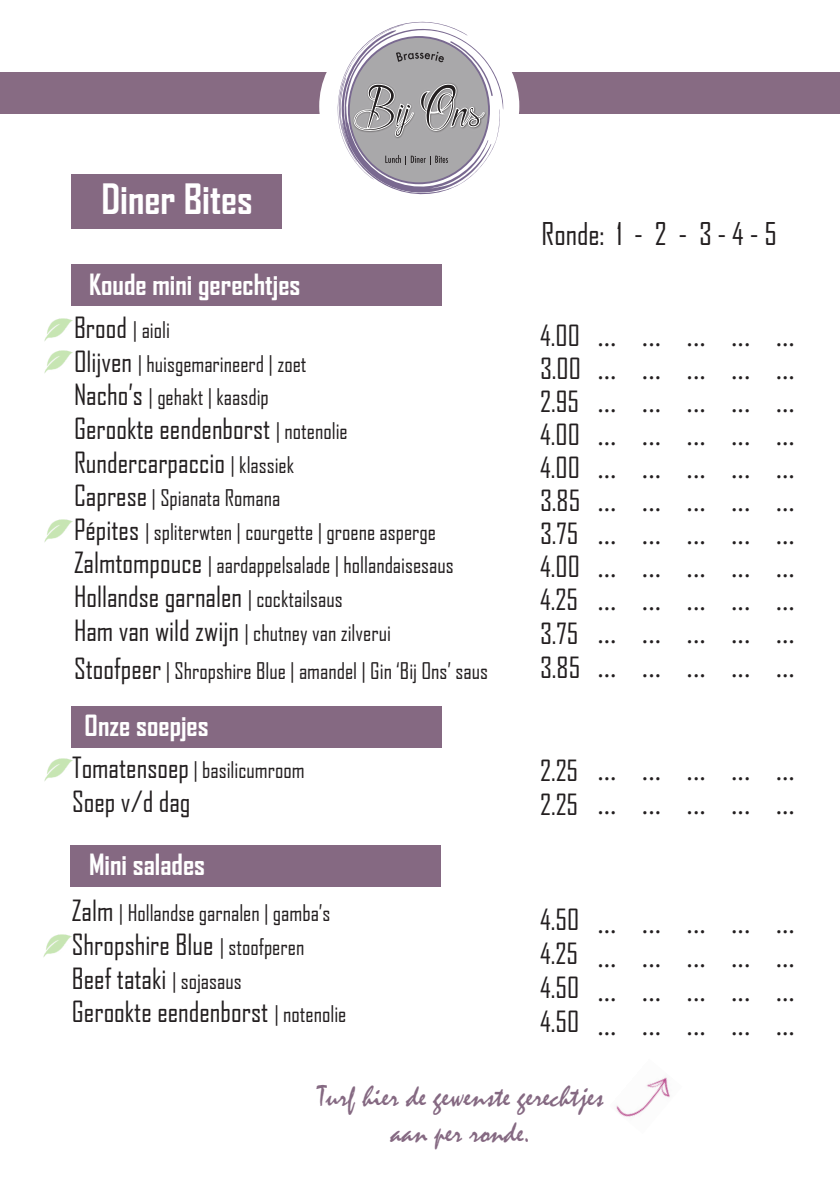
<style>
.page{position:relative;width:840px;height:1191px;background:#fff}
.page>*{position:absolute;margin:0;border:0;box-sizing:border-box;transform-origin:0 0}
.t1{font:700 40px "Agency FB";color:#fff}
.t2{font:30px/36px "Mistral";color:#856982;text-align:center}
.t3{font:30px "Agency FB";color:#231f20}
.t4{font:28px "Minion Pro";color:#231f20}
.t5{font:28px "Agency FB";color:#231f20}
.t6{font:700 28px "Agency FB";color:#fff}
.t7{font:22px "Agency FB";color:#231f20}
.s1{font-size:28px}
.s2{font-size:22px}
</style>
<div class="page">
<div style="left:0;top:72px;width:839px;height:41px;background:#876b83"></div>
<div style="left:319px;top:16px;width:200px;height:180px;background:#fff;border-radius:50%"></div>
<svg style="left:337px;top:21px;width:166px;height:174px"></svg>
<div style="left:71px;top:174px;width:210px;height:54px;background:#856982"></div>
<div style="left:71px;top:264px;width:370px;height:42px;background:#856982"></div>
<div style="left:71px;top:706px;width:370px;height:41px;background:#856982"></div>
<div style="left:70px;top:845px;width:370px;height:42px;background:#856982"></div>
<img style="left:616px;top:1077px;width:54px;height:40px">
<img style="left:45px;top:318px;width:28px;height:23px">
<img style="left:45px;top:350px;width:28px;height:23px">
<img style="left:45px;top:519px;width:28px;height:23px">
<img style="left:43px;top:934px;width:28px;height:23px">
<img style="left:45px;top:758px;width:28px;height:23px">
<p class="t1" style="left:101px;top:174px;width:153px">Diner Bites</p>
<p class="t6" style="left:89px;top:267px;width:213px">Koude mini gerechtjes</p>
<p class="t7" style="left:74px;top:316px;width:97px"><span class="s1">Brood</span> | aioli</p>
<p class="t7" style="left:74px;top:350px;width:234px"><span class="s1">Olijven</span> | huisgemarineerd | zoet</p>
<p class="t7" style="left:74px;top:384px;width:196px"><span class="s1">Nacho’s</span> | gehakt | kaasdip</p>
<p class="t5" style="left:74px;top:411px;width:275px">Gerookte eendenborst <span class="s2">| notenolie</span></p>
<p class="t5" style="left:74px;top:445px;width:221px">Rundercarpaccio <span class="s2">| klassiek</span></p>
<p class="t7" style="left:74px;top:484px;width:208px"><span class="s1">Caprese</span> | Spianata Romana</p>
<p class="t7" style="left:74px;top:518px;width:363px"><span class="s1">Pépites</span> | spliterwten | courgette | groene asperge</p>
<p class="t7" style="left:74px;top:552px;width:381px"><span class="s1">Zalmtompouce</span> | aardappelsalade | hollandaisesaus</p>
<p class="t5" style="left:74px;top:579px;width:270px">Hollandse garnalen <span class="s2">| cocktailsaus</span></p>
<p class="t7" style="left:74px;top:619px;width:318px"><span class="s1">Ham van wild zwijn</span> | chutney van zilverui</p>
<p class="t7" style="left:74px;top:657px;width:415px"><span class="s1">Stoofpeer</span> | Shropshire Blue | amandel | Gin ‘Bij Ons’ saus</p>
<p class="t6" style="left:85px;top:708px;width:125px">Onze soepjes</p>
<p class="t7" style="left:72px;top:756px;width:234px"><span class="s1">Tomatensoep</span> | basilicumroom</p>
<p class="t5" style="left:72px;top:784px;width:120px">Soep v/d dag</p>
<p class="t6" style="left:89px;top:847px;width:117px">Mini salades</p>
<p class="t7" style="left:72px;top:899px;width:260px"><span class="s1">Zalm</span> | Hollandse garnalen | gamba’s</p>
<p class="t5" style="left:72px;top:927px;width:234px">Shropshire Blue <span class="s2">| stoofperen</span></p>
<p class="t5" style="left:72px;top:961px;width:171px">Beef tataki <span class="s2">| sojasaus</span></p>
<p class="t5" style="left:72px;top:994px;width:276px">Gerookte eendenborst <span class="s2">| notenolie</span></p>
<p class="t3" style="left:541px;top:216px;width:236px">Ronde: 1 - 2 - 3 - 4 - 5</p>
<p class="t5" style="left:540px;top:318px;width:41px">4.00</p>
<p class="t5" style="left:540px;top:351px;width:42px">3.00</p>
<p class="t5" style="left:540px;top:384px;width:40px">2.95</p>
<p class="t5" style="left:540px;top:417px;width:41px">4.00</p>
<p class="t5" style="left:540px;top:450px;width:41px">4.00</p>
<p class="t5" style="left:540px;top:483px;width:42px">3.85</p>
<p class="t5" style="left:540px;top:516px;width:40px">3.75</p>
<p class="t5" style="left:540px;top:549px;width:41px">4.00</p>
<p class="t5" style="left:540px;top:582px;width:39px">4.25</p>
<p class="t5" style="left:540px;top:616px;width:40px">3.75</p>
<p class="t5" style="left:540px;top:650px;width:42px">3.85</p>
<p class="t4" style="left:597px;top:318px;width:199px">... ... ... ... ...</p>
<p class="t4" style="left:597px;top:351px;width:199px">... ... ... ... ...</p>
<p class="t4" style="left:597px;top:384px;width:199px">... ... ... ... ...</p>
<p class="t4" style="left:597px;top:417px;width:199px">... ... ... ... ...</p>
<p class="t4" style="left:597px;top:450px;width:199px">... ... ... ... ...</p>
<p class="t4" style="left:597px;top:483px;width:199px">... ... ... ... ...</p>
<p class="t4" style="left:597px;top:516px;width:199px">... ... ... ... ...</p>
<p class="t4" style="left:597px;top:549px;width:199px">... ... ... ... ...</p>
<p class="t4" style="left:597px;top:582px;width:199px">... ... ... ... ...</p>
<p class="t4" style="left:597px;top:615px;width:199px">... ... ... ... ...</p>
<p class="t4" style="left:597px;top:649px;width:199px">... ... ... ... ...</p>
<p class="t5" style="left:540px;top:753px;width:39px">2.25</p>
<p class="t5" style="left:540px;top:787px;width:39px">2.25</p>
<p class="t4" style="left:597px;top:752px;width:199px">... ... ... ... ...</p>
<p class="t4" style="left:597px;top:786px;width:199px">... ... ... ... ...</p>
<p class="t5" style="left:540px;top:903px;width:41px">4.50</p>
<p class="t5" style="left:540px;top:937px;width:39px">4.25</p>
<p class="t5" style="left:540px;top:971px;width:41px">4.50</p>
<p class="t5" style="left:540px;top:1005px;width:41px">4.50</p>
<p class="t4" style="left:597px;top:905px;width:199px">... ... ... ... ...</p>
<p class="t4" style="left:597px;top:939px;width:199px">... ... ... ... ...</p>
<p class="t4" style="left:597px;top:973px;width:199px">... ... ... ... ...</p>
<p class="t4" style="left:597px;top:1007px;width:199px">... ... ... ... ...</p>
<p class="t2" style="left:317px;top:1079px;width:287px">Turf hier de gewenste gerechtjes aan per ronde.</p>
</div>
